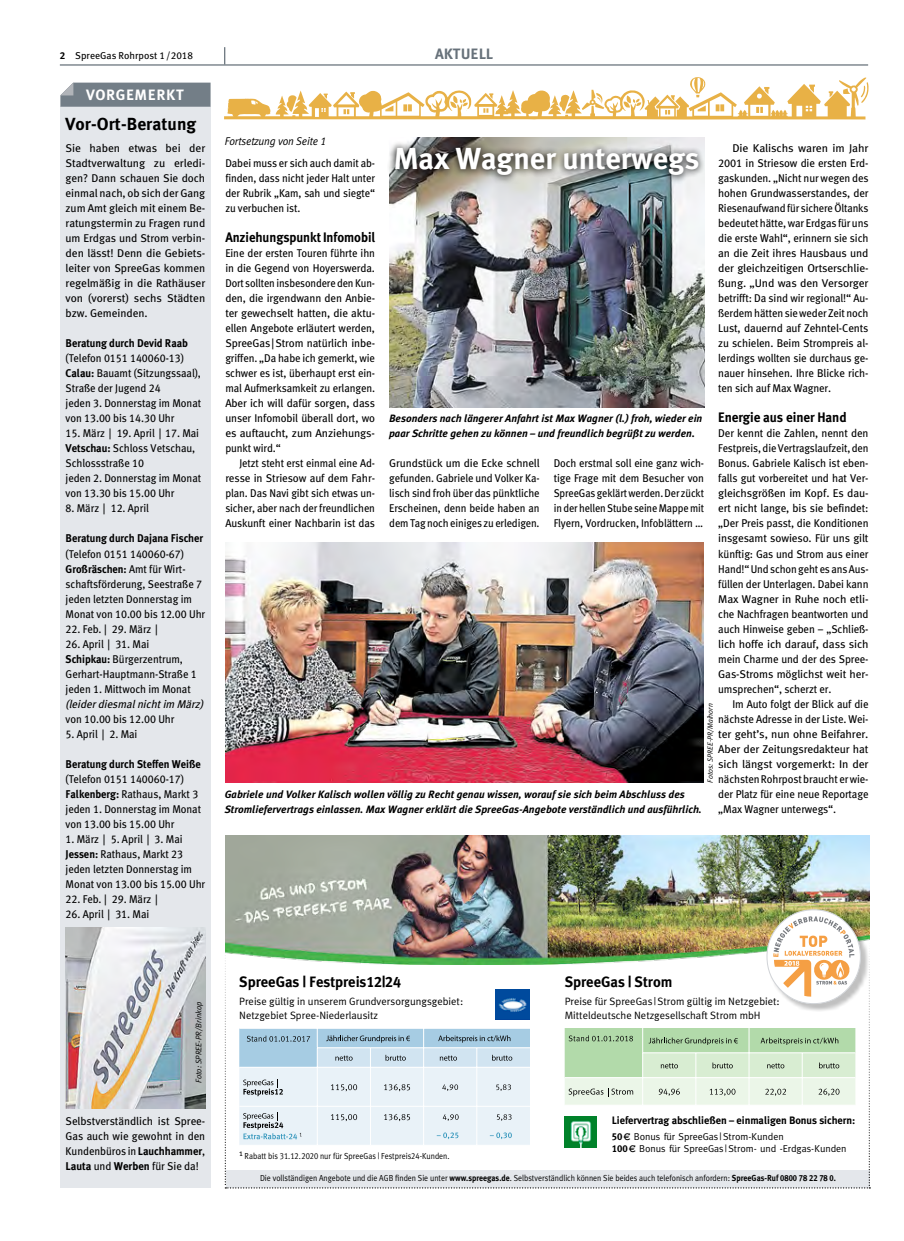
<style>
.page{position:relative;width:904px;height:1241px;background:#fff}
.page>*{position:absolute;margin:0;border:0;box-sizing:border-box;transform-origin:0 0}
.t1{font:30.38px "Meta Bold LF";color:#fff}
.t2{font:17.5px "Meta Bold LF";letter-spacing:.005em;color:#000}
.t3{font:700 15px "Meta Plus";letter-spacing:-.005em;color:#000}
.t4{font:700 15px "Meta Plus";letter-spacing:.04em;color:#fff}
.t5{font:700 15px "Meta Plus";color:#67717a}
.t6{font:13.75px "Meta Bold LF";letter-spacing:-.005em;color:#000;scale:.93 1}
.t7{font:13.75px "Meta Bold LF";letter-spacing:-.005em;color:#000;scale:.96 1}
.t8{font:11.25px/15px "Meta Book LF";letter-spacing:-.005em;color:#000;scale:.95 1}
.t9{font:11.25px/15px "Meta Book LF";letter-spacing:-.005em;color:#000;text-align:justify}
.t10{font:11.25px/15px "Meta Book LF";letter-spacing:-.005em;color:#000;text-align:justify;scale:1.04 1}
.t11{font:11.25px/15px "Meta Book LF";letter-spacing:-.005em;color:#000;text-align:justify;scale:.94 1}
.t12{font:11.25px/15px "Meta Book LF";letter-spacing:-.005em;color:#000;text-align:justify;scale:.96 1}
.t13{font:700 11.25px "Meta Plus";letter-spacing:-.005em;color:#000;scale:.94 1}
.t14{font:italic 11.25px "Meta Book LF";color:#000}
.t15{font:italic 11.25px "Meta Normal LF";letter-spacing:-.01em;color:#000;scale:.94 1}
.t16{font:700 10.75px "Meta Plus";letter-spacing:-.005em;color:#000}
.t17{font:italic 700 10.62px/15px "Meta Plus";color:#000}
.t18{font:10.62px/13.8px "Meta Plus Normal";color:#000}
.t19{font:10px/12.5px "Meta";color:#000}
.t20{font:10px "Meta Book LF";color:#000}
.t21{font:8.75px "Meta Plus Normal";color:#000;scale:.9 1}
.t22{font:8.75px "Meta Plus Normal";color:#000}
.t23{font:italic 8.12px "Meta Plus Normal";letter-spacing:-.005em;color:#000}
.t24{font:italic 7.5px "Meta Plus Normal";letter-spacing:-.005em;color:#000}
.s1{font-family:"Meta Bold LF"}
.s2{font-family:"Meta Plus";font-weight:700}
.s3{font-family:"Meta Book LF";font-weight:400}
.s4{font-family:"Meta Plus Bold Caps";font-weight:400}
.s5{font-family:"Meta Plus Normal Caps"}
.s6{font-family:"Meta Plus Bold Caps"}
.s7{font-family:"LT Euro Money";font-size:8.75px}
</style>
<div class="page">
<img style="left:225px;top:835px;width:644px;height:74px">
<hr style="left:60px;top:64px;width:808px;height:2px;background:#67717a">
<svg style="left:224px;top:47px;width:1px;height:17px"></svg>
<div style="left:60px;top:107px;width:150px;height:1080px;background:#e4e7eb"></div>
<svg style="left:60px;top:83px;width:150px;height:24px;background:#78838c"></svg>
<img style="left:66px;top:927px;width:139px;height:180px">
<img style="left:389px;top:137px;width:315px;height:270px">
<img style="left:225px;top:542px;width:478px;height:240px">
<svg style="left:389px;top:140px;width:316px;height:43px;background:#868783"></svg>
<svg style="left:224px;top:77px;width:644px;height:43px"></svg>
<img style="left:225px;top:909px;width:645px;height:279px">
<img style="left:495px;top:989px;width:35px;height:30px">
<p class="t20" style="left:60px;top:49px;width:135px"><span class="s1">2</span> SpreeGas Rohrpost 1/2018</p>
<h3 class="t5" style="left:435px;top:45px;width:60px">AKTUELL</h3>
<h3 class="t4" style="left:86px;top:86px;width:99px">VORGEMERKT</h3>
<h2 class="t2" style="left:66px;top:114px;width:132px">Vor-Ort-Beratung</h2>
<p class="t9" style="left:66px;top:141px;width:141px">Sie haben etwas bei der Stadtverwaltung zu erledi&shy;gen? Dann schauen Sie doch einmal nach, ob sich der Gang zum Amt gleich mit einem Be&shy;ratungstermin zu Fragen rund um Erdgas und Strom verbin&shy;den lässt! Denn die Gebiets&shy;leiter von SpreeGas kommen regelmäßig in die Rathäuser von (vorerst) sechs Städten bzw. Gemeinden.</p>
<p class="t13" style="left:66px;top:337px;width:132px">Beratung durch Devid Raab</p>
<p class="t8" style="left:66px;top:351px;width:144px">(Telefon 0151 140060-13)<br><span class="s2">Calau:</span> Bauamt (Sitzungssaal),<br>Straße der Jugend 24<br>jeden 3. Donnerstag im Monat von 13.00 bis 14.30 Uhr</p>
<p class="t8" style="left:66px;top:426px;width:144px">15. März | 19. April | 17. Mai<br><span class="s2">Vetschau:</span> Schloss Vetschau,<br>Schlossstraße 10<br>jeden 2. Donnerstag im Monat von 13.30 bis 15.00 Uhr</p>
<p class="t8" style="left:66px;top:501px;width:89px">8. März | 12. April</p>
<p class="t13" style="left:66px;top:532px;width:148px">Beratung durch Dajana Fischer</p>
<p class="t8" style="left:66px;top:546px;width:126px">(Telefon 0151 140060-67)</p>
<p class="t13" style="left:66px;top:562px;width:129px">Großräschen: <span class="s3">Amt für Wirt-</span></p>
<p class="t8" style="left:66px;top:576px;width:148px">schaftsförderung, Seestraße 7 jeden letzten Donnerstag im<br>Monat von 10.00 bis 12.00 Uhr</p>
<p class="t8" style="left:66px;top:621px;width:99px">22. Feb. | 29. März |</p>
<p class="t8" style="left:66px;top:636px;width:140px">26. April | 31. Mai<br><span class="s2">Schipkau:</span> Bürgerzentrum,<br>Gerhart-Hauptmann-Straße 1 jeden 1. Mittwoch im Monat</p>
<p class="t14" style="left:66px;top:697px;width:139px">(leiderdiesmalnichtim März)</p>
<p class="t8" style="left:66px;top:711px;width:116px">von 10.00 bis 12.00 Uhr</p>
<p class="t8" style="left:66px;top:726px;width:77px">5. April | 2. Mai</p>
<p class="t13" style="left:66px;top:757px;width:145px">Beratung durch Steffen Weiße</p>
<p class="t8" style="left:66px;top:771px;width:144px">(Telefon 0151 140060-17)<br><span class="s2">Falkenberg:</span> Rathaus, Markt 3 jeden 1. Donnerstag im Monat von 13.00 bis 15.00 Uhr</p>
<p class="t8" style="left:66px;top:831px;width:148px">1. März | 5. April | 3. Mai<br><span class="s2">Jessen:</span> Rathaus, Markt 23 jeden letzten Donnerstag im<br>Monat von 13.00 bis 15.00 Uhr</p>
<p class="t8" style="left:66px;top:891px;width:99px">22. Feb. | 29. März |</p>
<p class="t8" style="left:66px;top:906px;width:90px">26. April | 31. Mai</p>
<p class="t15" style="left:225px;top:135px;width:109px">Fortsetzung von Seite 1</p>
<p class="t10" style="left:718px;top:141px;width:146px;text-indent:14px">Die Kalischs waren im Jahr 2001 in Striesow die ersten Erd&shy;gaskunden. „Nicht nur wegen des hohen Grundwasserstandes, der Riesenaufwand für sichere Öltanks bedeutet hätte, war Erdgas für uns die erste Wahl“, erinnern sie sich an die Zeit ihres Hausbaus und der gleichzeitigen Ortserschlie&shy;ßung. „Und was den Versorger betrifft: Da sind wir regional!“ Au&shy;ßerdem hätten sie weder Zeit noch Lust, dauernd auf Zehntel-Cents zu schielen. Beim Strompreis al&shy;lerdings wollten sie durchaus ge&shy;nauer hinsehen. Ihre Blicke rich&shy;ten sich auf Max Wagner.</p>
<p class="t7" style="left:718px;top:409px;width:135px">Energie aus einer Hand</p>
<p class="t9" style="left:718px;top:426px;width:152px">Der kennt die Zahlen, nennt den Festpreis, die Vertragslaufzeit, den Bonus. Gabriele Kalisch ist eben&shy;falls gut vorbereitet und hat Ver&shy;gleichsgrößen im Kopf. Es dau&shy;ert nicht lange, bis sie befindet: „Der Preis passt, die Konditionen insgesamt sowieso. Für uns gilt künftig: Gas und Strom aus einer Hand!“ Und schon geht es ans Aus&shy;füllen der Unterlagen. Dabei kann Max Wagner in Ruhe noch etli&shy;che Nachfragen beantworten und auch Hinweise geben – „Schließ&shy;lich hoffe ich darauf, dass sich mein Charme und der des Spree-Gas-Stroms möglichst weit her&shy;umsprechen“, scherzt er.</p>
<p class="t12" style="left:718px;top:696px;width:158px;text-indent:14px">Im Auto folgt der Blick auf die nächste Adresse in der Liste. Wei&shy;ter geht’s, nun ohne Beifahrer.<br>Aber der Zeitungsredakteur hat sich längst vorgemerkt: In der nächsten Rohrpost braucht er wie&shy;der Platz für eine neue Reportage „Max Wagner unterwegs“.</p>
<h1 class="t1" style="left:393px;top:140px;width:307px">Max Wagner unterwegs</h1>
<p class="t8" style="left:225px;top:156px;width:159px;text-align:justify">Dabei muss er sich auch damit ab&shy;finden, dass nicht jeder Halt unter der Rubrik „Kam, sah und siegte“ zu verbuchen ist.</p>
<p class="t6" style="left:225px;top:229px;width:162px">Anziehungspunkt Infomobil</p>
<p class="t8" style="left:225px;top:246px;width:159px;text-align:justify">Eine der ersten Touren führte ihn in die Gegend von Hoyerswerda.<br>Dort sollten insbesondere den Kun&shy;den, die irgendwann den Anbie&shy;ter gewechselt hatten, die aktu&shy;ellen Angebote erläutert werden, SpreeGas|Strom natürlich inbe&shy;griffen. „Da habe ich gemerkt, wie schwer es ist, überhaupt erst ein&shy;mal Aufmerksamkeit zu erlangen.<br>Aber ich will dafür sorgen, dass unser Infomobil überall dort, wo es auftaucht, zum Anziehungs&shy;punkt wird.“</p>
<p class="t11" style="left:225px;top:456px;width:161px;text-indent:14px">Jetzt steht erst einmal eine Ad&shy;resse in Striesow auf dem Fahr&shy;plan. Das Navi gibt sich etwas un&shy;sicher, aber nach der freundlichen Auskunft einer Nachbarin ist das</p>
<p class="t9" style="left:389px;top:456px;width:152px">Grundstück um die Ecke schnell gefunden. Gabriele und Volker Ka&shy;lisch sind froh über das pünktliche Erscheinen, denn beide haben an dem Tag noch einiges zu erledigen.</p>
<p class="t17" style="left:389px;top:411px;width:315px">Besonders nach längerer Anfahrt ist Max Wagner (l.) froh, wieder ein paar Schritte gehen zu können – und freundlich begrüßt zu werden.</p>
<p class="t11" style="left:553px;top:456px;width:161px">Doch erstmal soll eine ganz wich&shy;tige Frage mit dem Besucher von SpreeGas geklärt werden. Der zückt in der hellen Stube seine Mappe mit Flyern, Vordrucken, Infoblättern …</p>
<p class="t24" style="left:706px;top:782px;width:81px;rotate:-90deg">Fotos: SPREE-PR/Maihorn</p>
<p class="t17" style="left:225px;top:786px;width:478px">Gabriele und Volker Kalisch wollen völlig zu Recht genau wissen, worauf sie sich beim Abschluss des<br>Stromliefervertrags einlassen. Max Wagner erklärt die SpreeGas-Angebote verständlich und ausführlich.</p>
<p class="t23" style="left:194px;top:1082px;width:83px;rotate:-90deg">Foto: SPREE-PR/Brinkop</p>
<p class="t9" style="left:66px;top:1113px;width:141px">Selbstverständlich ist Spree-Gas auch wie gewohnt in den Kundenbüros in <span class="s2">Lauchhammer</span>, <span class="s2">Lauta</span> und <span class="s2">Werben</span> für Sie da!</p>
<h3 class="t3" style="left:239px;top:973px;width:163px">SpreeGas | Festpreis<span class="s4">12|24</span></h3>
<p class="t18" style="left:239px;top:994px;width:225px">Preise gültig in unserem Grundversorgungsgebiet:<br>Netzgebiet Spree-Niederlausitz</p>
<p class="t22" style="left:239px;top:1150px;width:212px">1 Rabatt bis <span class="s5">31.12.2020</span> nur für SpreeGas | Festpreis<span class="s5">24</span>-Kunden.</p>
<h3 class="t3" style="left:564px;top:973px;width:109px">SpreeGas | Strom</h3>
<p class="t18" style="left:564px;top:994px;width:217px">Preise für SpreeGas |Strom gültig im Netzgebiet:<br>Mitteldeutsche Netzgesellschaft Strom mbH</p>
<p class="t16" style="left:612px;top:1113px;width:245px">Liefervertrag abschließen – einmaligen Bonus sichern:</p>
<p class="t19" style="left:612px;top:1129px;width:236px"><span class="s6">50</span><span class="s7">N</span> Bonus für SpreeGas | Strom-Kunden<br><span class="s6">100</span><span class="s7">N</span> Bonus für SpreeGas | Strom- und -Erdgas-Kunden</p>
<p class="t21" style="left:260px;top:1172px;width:641px">Die vollständigen Angebote und die AGB finden Sie unter <span class="s2">www.spreegas.de</span>. Selbstverständlich können Sie beides auch telefonisch anfordern: <span class="s2">SpreeGas-Ruf</span> <span class="s6">0800 78 22 78 0.</span></p>
</div>
